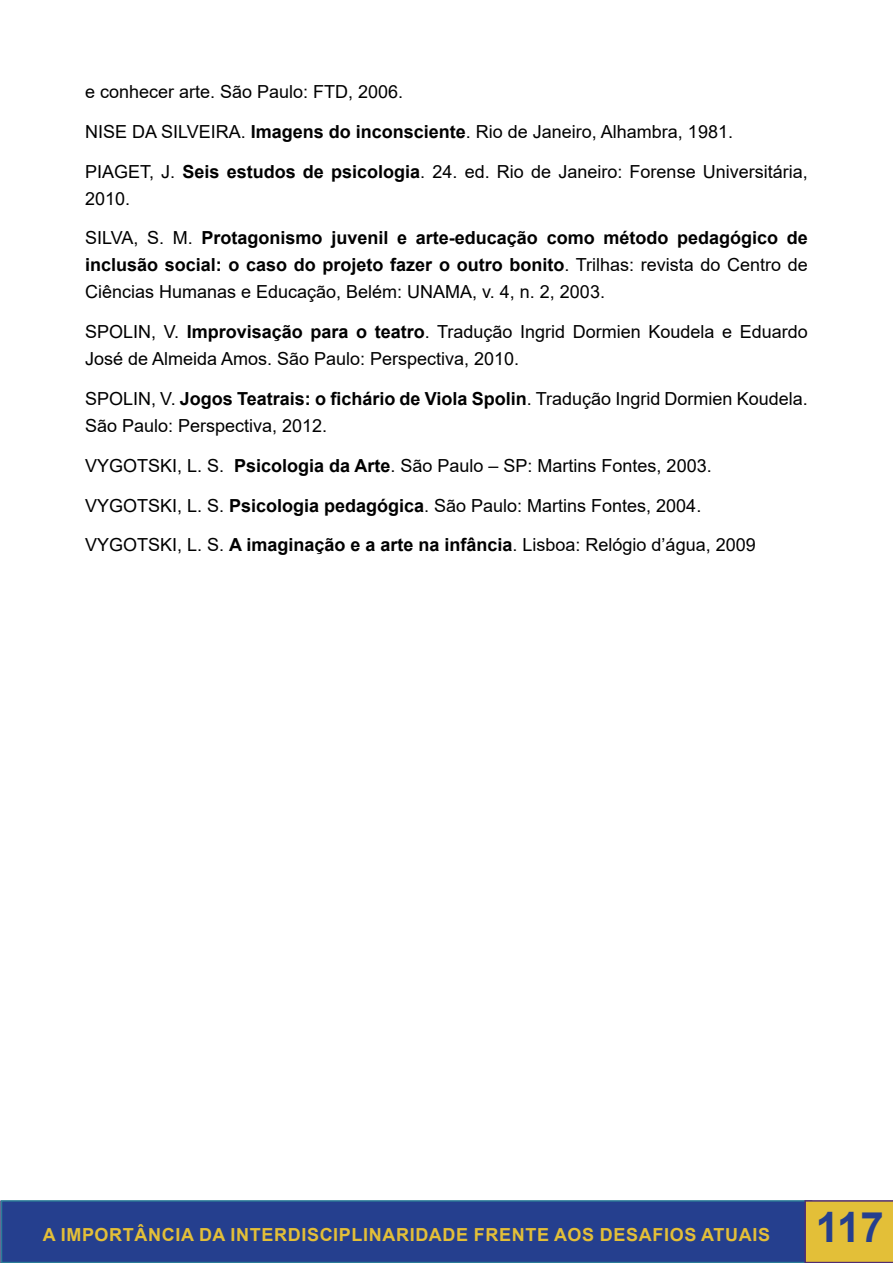
<style>
.page{position:relative;width:893px;height:1263px;background:#fff}
.page>*{position:absolute;margin:0;border:0;box-sizing:border-box;transform-origin:0 0}
.t1{font:700 42px "Arial";color:#253f8e}
.t2{font:18px/27px "Arial";color:#000}
.t3{font:700 18px/27px "Arial";color:#000;text-align:justify}
.t4{font:700 18px "Arial";letter-spacing:.035em;color:#e3bf38}
.s1{font-weight:700}
.s2{font-weight:400}
</style>
<div class="page">
<svg style="left:0;top:1200px;width:1px;height:63px"></svg>
<div style="left:1px;top:1200px;width:811px;height:63px;background:#253f8e;border:2px solid #2c7d98"></div>
<svg style="left:804px;top:1200px;width:89px;height:63px;background:#d9b53c"></svg>
<p class="t2" style="left:85px;top:78px;width:320px">e conhecer arte. São Paulo: FTD, 2006.</p>
<p class="t2" style="left:85px;top:118px;width:649px">NISE DA SILVEIRA. <span class="s1">Imagens do inconsciente</span>. Rio de Janeiro, Alhambra, 1981.</p>
<p class="t2" style="left:85px;top:158px;width:724px">PIAGET, J. <span class="s1">Seis estudos de psicologia</span>. 24. ed. Rio de Janeiro: Forense Universitária,<br>2010.</p>
<p class="t3" style="left:85px;top:225px;width:724px"><span class="s2">SILVA, S. M.</span> Protagonismo juvenil e arte-educação como método pedagógico de inclusão social: o caso do projeto fazer o outro bonito<span class="s2">. Trilhas: revista do Centro de Ciências Humanas e Educação, Belém: UNAMA, v. 4, n. 2, 2003.</span></p>
<p class="t2" style="left:85px;top:318px;width:724px">SPOLIN, V. <span class="s1">Improvisação para o teatro</span>. Tradução Ingrid Dormien Koudela e Eduardo<br>José de Almeida Amos. São Paulo: Perspectiva, 2010.</p>
<p class="t2" style="left:85px;top:385px;width:724px">SPOLIN, V. <span class="s1">Jogos Teatrais: o fichário de Viola Spolin</span>. Tradução Ingrid Dormien Koudela.<br>São Paulo: Perspectiva, 2012.</p>
<p class="t2" style="left:85px;top:452px;width:628px">VYGOTSKI, L. S. <span class="s1">Psicologia da Arte</span>. São Paulo – SP: Martins Fontes, 2003.</p>
<p class="t2" style="left:85px;top:492px;width:618px">VYGOTSKI, L. S. <span class="s1">Psicologia pedagógica</span>. São Paulo: Martins Fontes, 2004.</p>
<p class="t2" style="left:85px;top:531px;width:672px">VYGOTSKI, L. S. <span class="s1">A imaginação e a arte na infância</span>. Lisboa: Relógio d’água, 2009</p>
<p class="t4" style="left:43px;top:1221px;width:729px">A IMPORTÂNCIA DA INTERDISCIPLINARIDADE FRENTE AOS DESAFIOS ATUAIS</p>
<h1 class="t1" style="left:816px;top:1198px;width:69px">117</h1>
</div>
